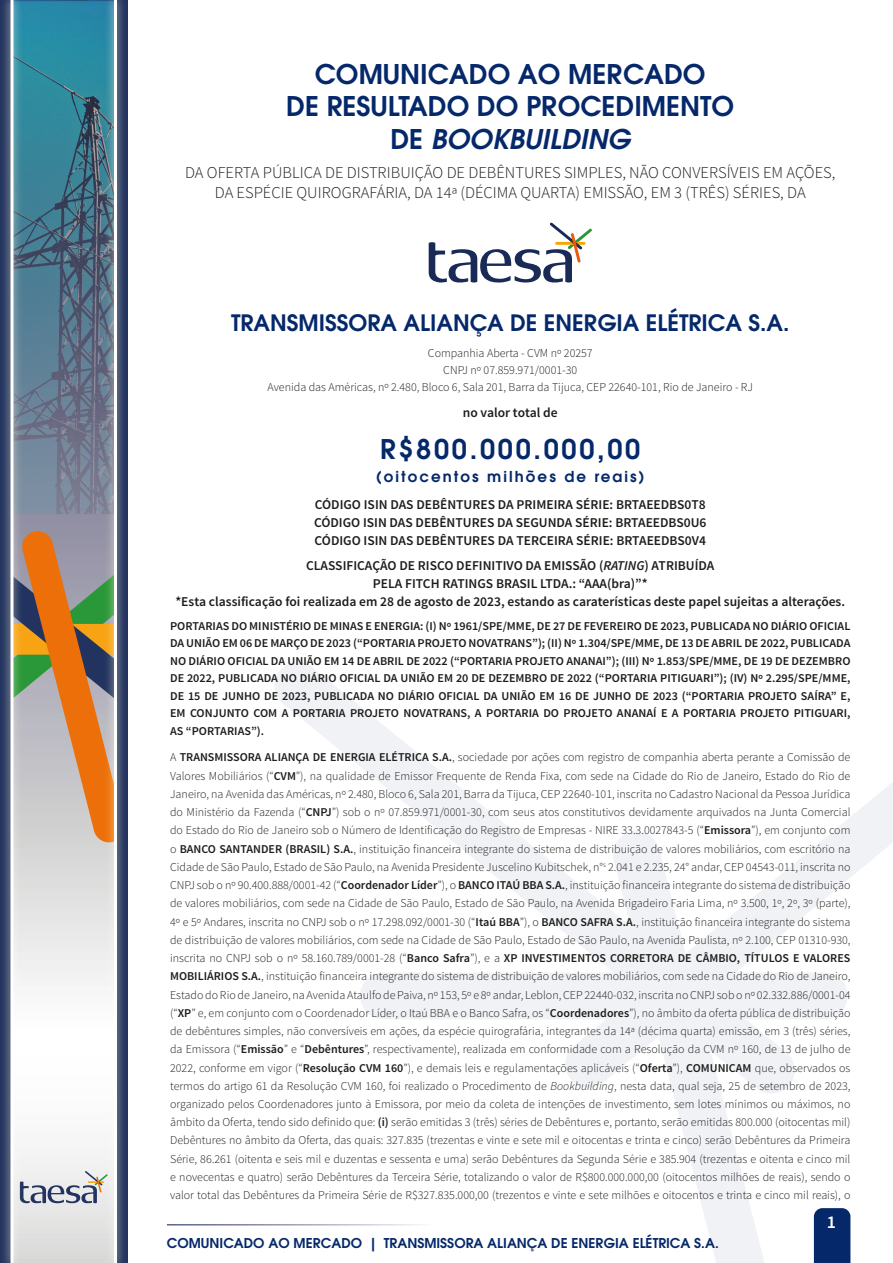
<style>
.page{position:relative;width:893px;height:1263px;background:#fff}
.page>*{position:absolute;margin:0;border:0;box-sizing:border-box;transform-origin:0 0}
.t1{font:600 27px/32.7px "ITC Avant Garde Pro";color:#05286a;text-align:center}
.t2{font:600 27px "ITC Avant Garde Pro";letter-spacing:.1em;color:#05286a}
.t3{font:600 22.5px "ITC Avant Garde Pro";color:#05286a}
.t4{font:600 18px "Source Sans Pro";color:#fff}
.t5{font:300 16.5px/20.1px "Source Sans Pro";color:#1d1d1b;text-align:center}
.t6{font:600 15px "ITC Avant Garde Pro";letter-spacing:.14em;color:#05286a}
.t7{font:600 13.5px/18.3px "Source Sans Pro";color:#1d1d1b;text-align:justify}
.t8{font:600 13.5px "ITC Avant Garde Pro";color:#05286a}
.t9{font:300 12px/18.3px "Source Sans Pro";color:#1d1d1b;text-align:center}
.t10{font:600 12px/17.5px "Source Sans Pro";color:#1d1d1b;text-align:justify}
.s1{font-style:italic}
.s2{font-weight:600}
</style>
<div class="page">
<img style="left:0;top:0;width:128px;height:1263px">
<hr style="left:114px;top:0;width:3px;height:1263px;background:#fff">
<svg style="left:10px;top:0;width:4px;height:1263px"></svg>
<svg style="left:271px;top:662px;width:622px;height:601px"></svg>
<div style="left:814px;top:1208px;width:36px;height:55px;background:#05286a"></div>
<hr style="left:167px;top:1224px;width:265px;height:1px;background:#fff">
<svg style="left:429px;top:223px;width:163px;height:60px"></svg>
<h1 class="t1" style="left:286px;top:57px;width:449px">COMUNICADO AO MERCADO<br>DE RESULTADO DO PROCEDIMENTO<br>DE <span class="s1">BOOKBUILDING</span></h1>
<h3 class="t5" style="left:185px;top:163px;width:652px">DA OFERTA PÚBLICA DE DISTRIBUIÇÃO DE DEBÊNTURES SIMPLES, NÃO CONVERSÍVEIS EM AÇÕES,<br>DA ESPÉCIE QUIROGRAFÁRIA, DA 14ª (DÉCIMA QUARTA) EMISSÃO, EM 3 (TRÊS) SÉRIES, DA</h3>
<h2 class="t3" style="left:231px;top:308px;width:560px">TRANSMISSORA ALIANÇA DE ENERGIA ELÉTRICA S.A.</h2>
<p class="t9" style="left:268px;top:345px;width:487px;line-height:16.8px">Companhia Aberta - CVM nº 20257<br>CNPJ nº 07.859.971/0001-30<br>Avenida das Américas, nº 2.480, Bloco 6, Sala 201, Barra da Tijuca, CEP 22640-101, Rio de Janeiro - RJ</p>
<p class="t7" style="left:463px;top:404px;width:96px">no valor total de</p>
<h1 class="t2" style="left:380px;top:431px;width:262px">R$800.000.000,00</h1>
<p class="t6" style="left:376px;top:466px;width:270px">(oitocentos milhões de reais)</p>
<p class="t7" style="left:314px;top:496px;width:394px">CÓDIGO ISIN DAS DEBÊNTURES DA PRIMEIRA SÉRIE: BRTAEEDBS0T8<br>CÓDIGO ISIN DAS DEBÊNTURES DA SEGUNDA SÉRIE: BRTAEEDBS0U6<br>CÓDIGO ISIN DAS DEBÊNTURES DA TERCEIRA SÉRIE: BRTAEEDBS0V4</p>
<p class="t7" style="left:175px;top:556px;width:671px;text-align:center">CLASSIFICAÇÃO DE RISCO DEFINITIVO DA EMISSÃO (<span class="s1">RATING</span>) ATRIBUÍDA<br>PELA FITCH RATINGS BRASIL LTDA.: “AAA(bra)”*<br>*Esta classificação foi realizada em 28 de agosto de 2023, estando as caraterísticas deste papel sujeitas a alterações.</p>
<p class="t10" style="left:170px;top:617px;width:682px">PORTARIAS DO MINISTÉRIO DE MINAS E ENERGIA: (I) Nº 1961/SPE/MME, DE 27 DE FEVEREIRO DE 2023, PUBLICADA NO DIÁRIO OFICIAL DA UNIÃO EM 06 DE MARÇO DE 2023 (“PORTARIA PROJETO NOVATRANS”); (II) Nº 1.304/SPE/MME, DE 13 DE ABRIL DE 2022, PUBLICADA NO DIÁRIO OFICIAL DA UNIÃO EM 14 DE ABRIL DE 2022 (“PORTARIA PROJETO ANANAI”); (III) Nº 1.853/SPE/MME, DE 19 DE DEZEMBRO DE 2022, PUBLICADA NO DIÁRIO OFICIAL DA UNIÃO EM 20 DE DEZEMBRO DE 2022 (“PORTARIA PITIGUARI”); (IV) Nº 2.295/SPE/MME, DE 15 DE JUNHO DE 2023, PUBLICADA NO DIÁRIO OFICIAL DA UNIÃO EM 16 DE JUNHO DE 2023 (“PORTARIA PROJETO SAÍRA” E, EM CONJUNTO COM A PORTARIA PROJETO NOVATRANS, A PORTARIA DO PROJETO ANANAÍ E A PORTARIA PROJETO PITIGUARI, AS “PORTARIAS”).</p>
<p class="t9" style="left:170px;top:748px;width:682px;text-align:justify">A <span class="s2">TRANSMISSORA ALIANÇA DE ENERGIA ELÉTRICA S.A.</span>, sociedade por ações com registro de companhia aberta perante a Comissão de Valores Mobiliários (“<span class="s2">CVM</span>”), na qualidade de Emissor Frequente de Renda Fixa, com sede na Cidade do Rio de Janeiro, Estado do Rio de Janeiro, na Avenida das Américas, nº 2.480, Bloco 6, Sala 201, Barra da Tijuca, CEP 22640-101, inscrita no Cadastro Nacional da Pessoa Jurídica do Ministério da Fazenda (“<span class="s2">CNPJ</span>”) sob o nº 07.859.971/0001-30, com seus atos constitutivos devidamente arquivados na Junta Comercial do Estado do Rio de Janeiro sob o Número de Identificação do Registro de Empresas - NIRE 33.3.0027843-5 (“<span class="s2">Emissora</span>”), em conjunto com o <span class="s2">BANCO SANTANDER (BRASIL) S.A.</span>, instituição financeira integrante do sistema de distribuição de valores mobiliários, com escritório na Cidade de São Paulo, Estado de São Paulo, na Avenida Presidente Juscelino Kubitschek, n°<sup>s</sup> 2.041 e 2.235, 24° andar, CEP 04543-011, inscrita no CNPJ sob o nº 90.400.888/0001-42 (“<span class="s2">Coordenador Líder</span>”), o <span class="s2">BANCO ITAÚ BBA S.A.</span>, instituição financeira integrante do sistema de distribuição de valores mobiliários, com sede na Cidade de São Paulo, Estado de São Paulo, na Avenida Brigadeiro Faria Lima, nº 3.500, 1º, 2º, 3º (parte), 4º e 5º Andares, inscrita no CNPJ sob o nº 17.298.092/0001-30 (“<span class="s2">Itaú BBA</span>”), o <span class="s2">BANCO SAFRA S.A.</span>, instituição financeira integrante do sistema de distribuição de valores mobiliários, com sede na Cidade de São Paulo, Estado de São Paulo, na Avenida Paulista, nº 2.100, CEP 01310-930, inscrita no CNPJ sob o nº 58.160.789/0001-28 (“<span class="s2">Banco Safra</span>”), e a <span class="s2">XP INVESTIMENTOS CORRETORA DE CÂMBIO, TÍTULOS E VALORES MOBILIÁRIOS S.A.</span>, instituição financeira integrante do sistema de distribuição de valores mobiliários, com sede na Cidade do Rio de Janeiro, Estado do Rio de Janeiro, na Avenida Ataulfo de Paiva, nº 153, 5º e 8º andar, Leblon, CEP 22440-032, inscrita no CNPJ sob o nº 02.332.886/0001-04 (“<span class="s2">XP</span>” e, em conjunto com o Coordenador Líder, o Itaú BBA e o Banco Safra, os “<span class="s2">Coordenadores</span>”), no âmbito da oferta pública de distribuição de debêntures simples, não conversíveis em ações, da espécie quirografária, integrantes da 14ª (décima quarta) emissão, em 3 (três) séries, da Emissora (“<span class="s2">Emissão</span>” e “<span class="s2">Debêntures</span>”, respectivamente), realizada em conformidade com a Resolução da CVM nº 160, de 13 de julho de 2022, conforme em vigor (“<span class="s2">Resolução CVM 160</span>”), e demais leis e regulamentações aplicáveis (“<span class="s2">Oferta</span>”), <span class="s2">COMUNICAM</span> que, observados os termos do artigo 61 da Resolução CVM 160, foi realizado o Procedimento de <span class="s1">Bookbuilding</span>, nesta data, qual seja, 25 de setembro de 2023, organizado pelos Coordenadores junto à Emissora, por meio da coleta de intenções de investimento, sem lotes mínimos ou máximos, no âmbito da Oferta, tendo sido definido que: <span class="s2">(i)</span> serão emitidas 3 (três) séries de Debêntures e, portanto, serão emitidas 800.000 (oitocentas mil)<br>Debêntures no âmbito da Oferta, das quais: 327.835 (trezentas e vinte e sete mil e oitocentas e trinta e cinco) serão Debêntures da Primeira Série, 86.261 (oitenta e seis mil e duzentas e sessenta e uma) serão Debêntures da Segunda Série e 385.904 (trezentas e oitenta e cinco mil e novecentas e quatro) serão Debêntures da Terceira Série, totalizando o valor de R$800.000.000,00 (oitocentos milhões de reais), sendo o valor total das Debêntures da Primeira Série de R$327.835.000,00 (trezentos e vinte e sete milhões e oitocentos e trinta e cinco mil reais), o</p>
<p class="t8" style="left:167px;top:1234px;width:553px">COMUNICADO AO MERCADO | TRANSMISSORA ALIANÇA DE ENERGIA ELÉTRICA S.A.</p>
<h3 class="t4" style="left:827px;top:1211px;width:11px">1</h3>
</div>
